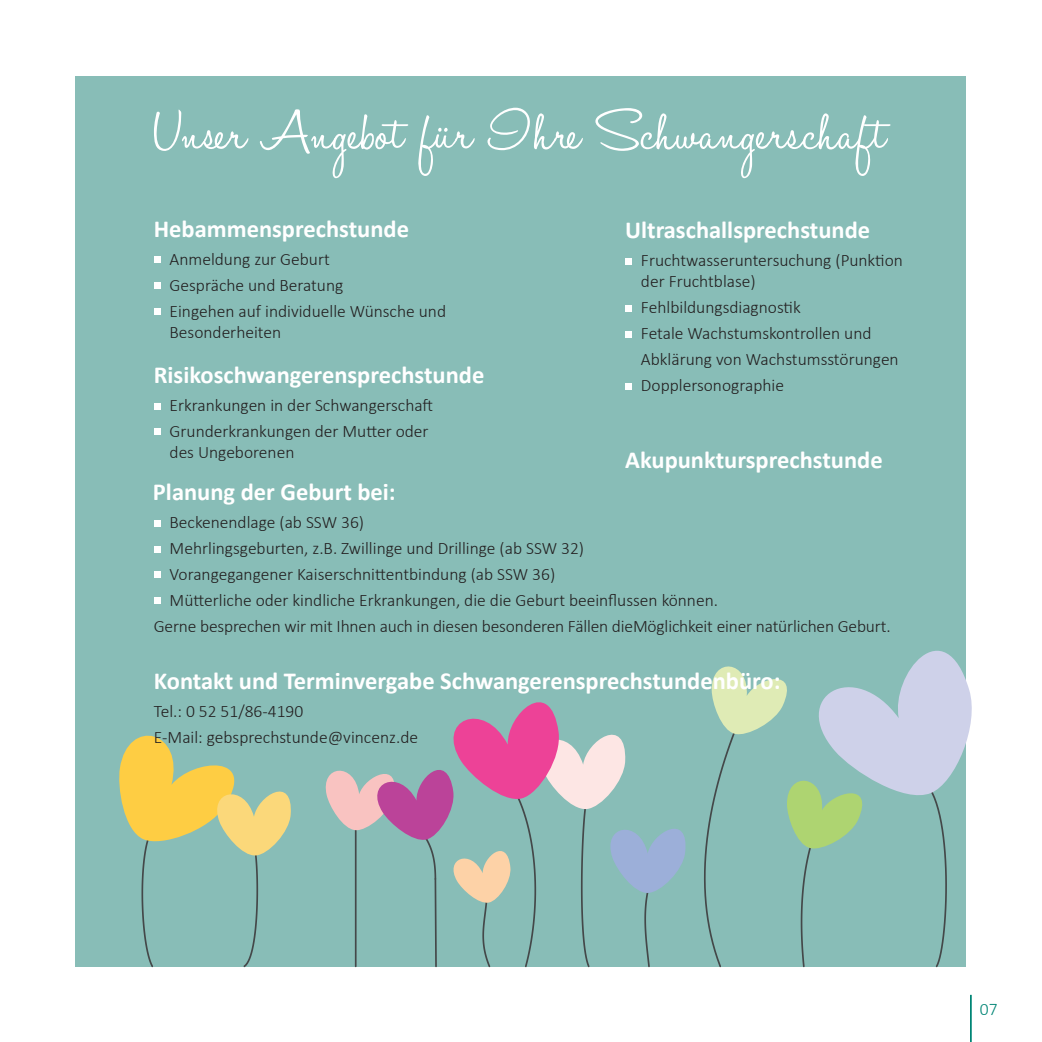
<style>
.page{position:relative;width:1042px;height:1042px;background:#fff}
.page>*{position:absolute;margin:0;border:0;box-sizing:border-box;transform-origin:0 0}
.t1{font:64.75px "Halo Handletter";color:#fff}
.t2{font:700 24.5px "Calibri";color:#fff}
.t3{font:300 17.5px/21px "Calibri";color:#231f20}
.t4{font:300 17.5px "Calibri";color:#008575}
</style>
<div class="page">
<div style="left:76px;top:76px;width:890px;height:890px;background:#88bdb7"></div>
<hr style="left:970px;top:995px;width:2px;height:47px;background:#008575">
<svg style="left:154px;top:257px;width:6px;height:6px"></svg>
<svg style="left:154px;top:283px;width:6px;height:6px"></svg>
<div style="left:154px;top:308px;width:6px;height:7px;background:#fff"></div>
<svg style="left:154px;top:403px;width:6px;height:6px"></svg>
<svg style="left:154px;top:429px;width:6px;height:6px"></svg>
<div style="left:625px;top:258px;width:7px;height:6px;background:#fff"></div>
<div style="left:625px;top:305px;width:7px;height:6px;background:#fff"></div>
<div style="left:625px;top:331px;width:7px;height:6px;background:#fff"></div>
<div style="left:625px;top:383px;width:7px;height:6px;background:#fff"></div>
<svg style="left:117px;top:735px;width:177px;height:232px"></svg>
<svg style="left:320px;top:702px;width:370px;height:265px"></svg>
<svg style="left:704px;top:650px;width:268px;height:317px"></svg>
<svg style="left:154px;top:520px;width:6px;height:6px"></svg>
<svg style="left:154px;top:546px;width:6px;height:6px"></svg>
<div style="left:154px;top:571px;width:6px;height:7px;background:#fff"></div>
<div style="left:154px;top:597px;width:6px;height:7px;background:#fff"></div>
<p class="t1" style="left:154px;top:97px;width:733px">Unser Ang ebot für I hre Schwang erschaft</p>
<p class="t2" style="left:154px;top:211px;width:257px">Hebammensprechstunde</p>
<p class="t3" style="left:170px;top:249px;width:162px">Anmeldung zur Geburt</p>
<p class="t3" style="left:170px;top:275px;width:175px">Gespräche und Beratung</p>
<p class="t3" style="left:170px;top:301px;width:278px">Eingehen auf individuelle Wünsche und<br>Besonderheiten</p>
<p class="t2" style="left:154px;top:357px;width:332px">Risikoschwangerensprechstunde</p>
<p class="t3" style="left:170px;top:395px;width:265px">Erkrankungen in der Schwangerschaft</p>
<p class="t3" style="left:170px;top:421px;width:261px">Grunderkrankungen der Mutter oder des Ungeborenen</p>
<p class="t2" style="left:625px;top:212px;width:246px">Ultraschallsprechstunde</p>
<p class="t3" style="left:641px;top:250px;width:263px">Fruchtwasseruntersuchung (Punktion der Fruchtblase)</p>
<p class="t3" style="left:641px;top:297px;width:161px">Fehlbildungsdiagnostik</p>
<p class="t3" style="left:641px;top:323px;width:232px">Fetale Wachstumskontrollen und</p>
<p class="t3" style="left:641px;top:349px;width:259px">Abklärung von Wachstumsstörungen</p>
<p class="t3" style="left:641px;top:375px;width:145px">Dopplersonographie</p>
<p class="t2" style="left:625px;top:442px;width:259px">Akupunktursprechstunde</p>
<p class="t2" style="left:153px;top:474px;width:244px">Planung der Geburt bei:</p>
<p class="t3" style="left:170px;top:512px;width:196px">Beckenendlage (ab SSW 36)</p>
<p class="t3" style="left:170px;top:538px;width:416px">Mehrlingsgeburten, z.B. Zwillinge und Drillinge (ab SSW 32)</p>
<p class="t3" style="left:170px;top:564px;width:387px">Vorangegangener Kaiserschnittentbindung (ab SSW 36)</p>
<p class="t3" style="left:170px;top:590px;width:550px">Mütterliche oder kindliche Erkrankungen, die die Geburt beeinflussen können.</p>
<p class="t3" style="left:154px;top:615px;width:738px">Gerne besprechen wir mit Ihnen auch in diesen besonderen Fällen dieMöglichkeit einer natürlichen Geburt.</p>
<p class="t2" style="left:154px;top:663px;width:628px">Kontakt und Terminvergabe Schwangerensprechstundenbüro:</p>
<p class="t3" style="left:154px;top:701px;width:151px">Tel.: 0 52 51/86-4190</p>
<p class="t3" style="left:154px;top:727px;width:266px">E-Mail: gebsprechstunde@vincenz.de</p>
<p class="t4" style="left:980px;top:999px;width:19px">07</p>
</div>
